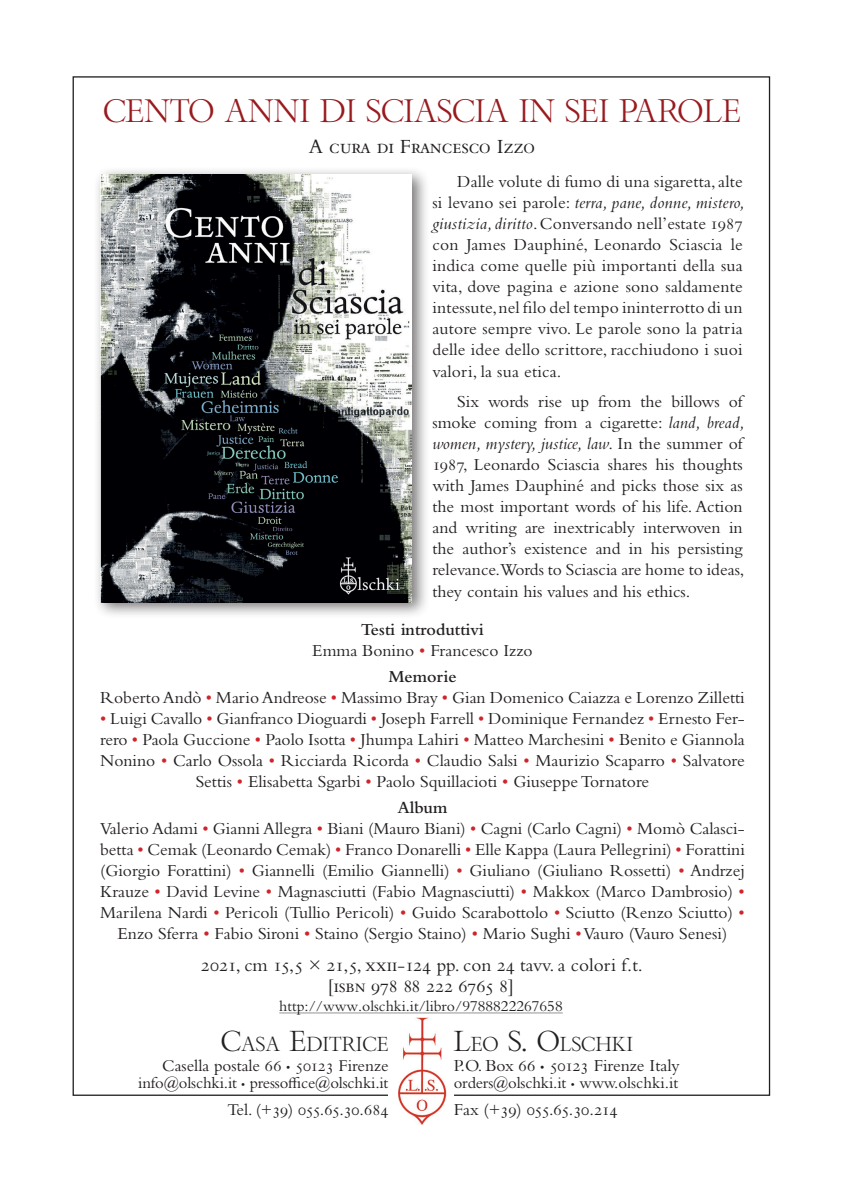
<style>
.page{position:relative;width:844px;height:1191px;background:#fff}
.page>*{position:absolute;margin:0;border:0;box-sizing:border-box;transform-origin:0 0}
.t1{font:31.5px "Bembo Titling MT Std";letter-spacing:-.01em;color:#981a1e}
.t2{font:21px "Bembo Std";letter-spacing:-.02em;color:#231f20}
.t3{font:19.6px "Bembo Titling MT Std";color:#231f20}
.t4{font:19.25px/21px "Bembo Std";color:#231f20;text-align:center}
.t5{font:17.5px/21px "Bembo Std";color:#231f20;text-align:center}
.t6{font:17.5px "Bembo Std";letter-spacing:-.02em;color:#231f20}
.t7{font:17.15px "Bembo Std";color:#231f20}
.t8{font:17.15px "Bembo Std";letter-spacing:-.02em;color:#231f20}
.t9{font:16.62px "Bembo Std";letter-spacing:-.01em;color:#231f20}
.t10{font:15.75px "Bembo Std";color:#231f20}
.s1{font-style:italic}
.s2{font-weight:600}
.s3{color:#d1232a}
.s4{font-size:28px}
.s5{font-size:11.9px}
.s6{font-size:11.38px}
.s7{font-size:12.25px}
</style>
<div class="page">
<img style="left:398px;top:1017px;width:48px;height:107px">
<div style="left:93px;top:166px;width:336px;height:453px;background:#231f20;opacity:.6"></div>
<img style="left:100px;top:174px;width:311px;height:429px">
<hr style="left:279px;top:1012px;width:283px;height:1px;background:#939598">
<h1 class="t1" style="left:103px;top:92px;width:639px">CENTO ANNI DI SCIASCIA IN SEI PAROLE</h1>
<p class="t2" style="left:309px;top:135px;width:228px">A cura di Francesco Izzo</p>
<p class="t5" style="left:432px;top:171px;width:313px;text-align:justify;text-indent:25px">Dalle volute di fumo di una sigaretta, alte si levano sei parole: <span class="s1">terra, pane, donne, mistero, giustizia, diritto</span>. Conversando nell’estate 1987 con James Dauphiné, Leonardo Sciascia le indica come quelle più importanti della sua vita, dove pagina e azione sono saldamente intessute, nel filo del tempo ininterrotto di un autore sempre vivo. Le parole sono la patria delle idee dello scrittore, racchiudono i suoi valori, la sua etica.</p>
<p class="t5" style="left:432px;top:391px;width:313px;text-align:justify;text-indent:25px">Six words rise up from the billows of smoke coming from a cigarette: <span class="s1">land, bread, women, mystery, justice, law</span>. In the summer of 1987, Leonardo Sciascia shares his thoughts with James Dauphiné and picks those six as the most important words of his life. Action and writing are inextricably interwoven in the author’s existence and in his persisting relevance.Words to Sciascia are home to ideas, they contain his values and his ethics.</p>
<p class="t5" style="left:312px;top:618px;width:222px"><span class="s2">Testi introduttivi<br></span>Emma Bonino <span class="s3">•</span> Francesco Izzo</p>
<p class="t5" style="left:100px;top:665px;width:646px"><span class="s2">Memorie<br></span>Roberto Andò <span class="s3">•</span> Mario Andreose <span class="s3">•</span> Massimo Bray <span class="s3">•</span> Gian Domenico Caiazza e Lorenzo Zilletti</p>
<p class="t5" style="left:100px;top:707px;width:646px"><span class="s3">•</span> Luigi Cavallo <span class="s3">•</span> Gianfranco Dioguardi <span class="s3">•</span> Joseph Farrell <span class="s3">•</span> Dominique Fernandez <span class="s3">•</span> Ernesto Fer&shy;rero <span class="s3">•</span> Paola Guccione <span class="s3">•</span> Paolo Isotta <span class="s3">•</span> Jhumpa Lahiri <span class="s3">•</span> Matteo Marchesini <span class="s3">•</span> Benito e Giannola Nonino <span class="s3">•</span> Carlo Ossola <span class="s3">•</span> Ricciarda Ricorda <span class="s3">•</span> Claudio Salsi <span class="s3">•</span> Maurizio Scaparro <span class="s3">•</span> Salvatore Settis <span class="s3">•</span> Elisabetta Sgarbi <span class="s3">•</span> Paolo Squillacioti <span class="s3">•</span> Giuseppe Tornatore</p>
<p class="t5" style="left:100px;top:796px;width:646px"><span class="s2">Album<br></span>Valerio Adami <span class="s3">•</span> Gianni Allegra <span class="s3">•</span> Biani (Mauro Biani) <span class="s3">•</span> Cagni (Carlo Cagni) <span class="s3">•</span> Momò Calasci&shy;betta <span class="s3">•</span> Cemak (Leonardo Cemak) <span class="s3">•</span> Franco Donarelli <span class="s3">•</span> Elle Kappa (Laura Pellegrini) <span class="s3">•</span> Forattini (Giorgio Forattini) <span class="s3">•</span> Giannelli (Emilio Giannelli) <span class="s3">•</span> Giuliano (Giuliano Rossetti) <span class="s3">•</span> Andrzej Krauze <span class="s3">•</span> David Levine <span class="s3">•</span> Magnasciutti (Fabio Magnasciutti) <span class="s3">•</span> Makkox (Marco Dambrosio) <span class="s3">• </span>Marilena Nardi <span class="s3">•</span> Pericoli (Tullio Pericoli) <span class="s3">•</span> Guido Scarabottolo <span class="s3">•</span> Sciutto (Renzo Sciutto) <span class="s3">• </span>Enzo Sferra <span class="s3">•</span> Fabio Sironi <span class="s3">•</span> Staino (Sergio Staino) <span class="s3">•</span> Mario Sughi <span class="s3">•</span> Vauro (Vauro Senesi)</p>
<p class="t4" style="left:201px;top:954px;width:443px">2021, cm 15,5 × 21,5, xxii-124 pp. con 24 tavv. a colori f.t. [isbn 978 88 222 6765 8]</p>
<p class="t10" style="left:279px;top:997px;width:285px">http://www.olschki.it/libro/9788822267658</p>
<p class="t3" style="left:221px;top:1031px;width:169px"><span class="s4">C</span>ASA <span class="s4">E</span>DITRICE</p>
<p class="t7" style="left:162px;top:1055px;width:228px">Casella postale 66 <span class="s5">•</span> 50123 Firenze</p>
<p class="t9" style="left:138px;top:1073px;width:251px">info@olschki.it <span class="s6">•</span> pressoffice@olschki.it</p>
<p class="t8" style="left:227px;top:1099px;width:162px">Tel. (+39) 055.65.30.684</p>
<p class="t3" style="left:453px;top:1031px;width:181px"><span class="s4">L</span>EO <span class="s4">S. O</span>LSCHKI</p>
<p class="t5" style="left:453px;top:1054px;width:227px">P.O. Box 66 <span class="s7">•</span> 50123 Firenze Italy</p>
<p class="t9" style="left:453px;top:1073px;width:226px">orders@olschki.it <span class="s6">•</span> www.olschki.it</p>
<p class="t6" style="left:453px;top:1098px;width:165px">Fax (+39) 055.65.30.214</p>
</div>
